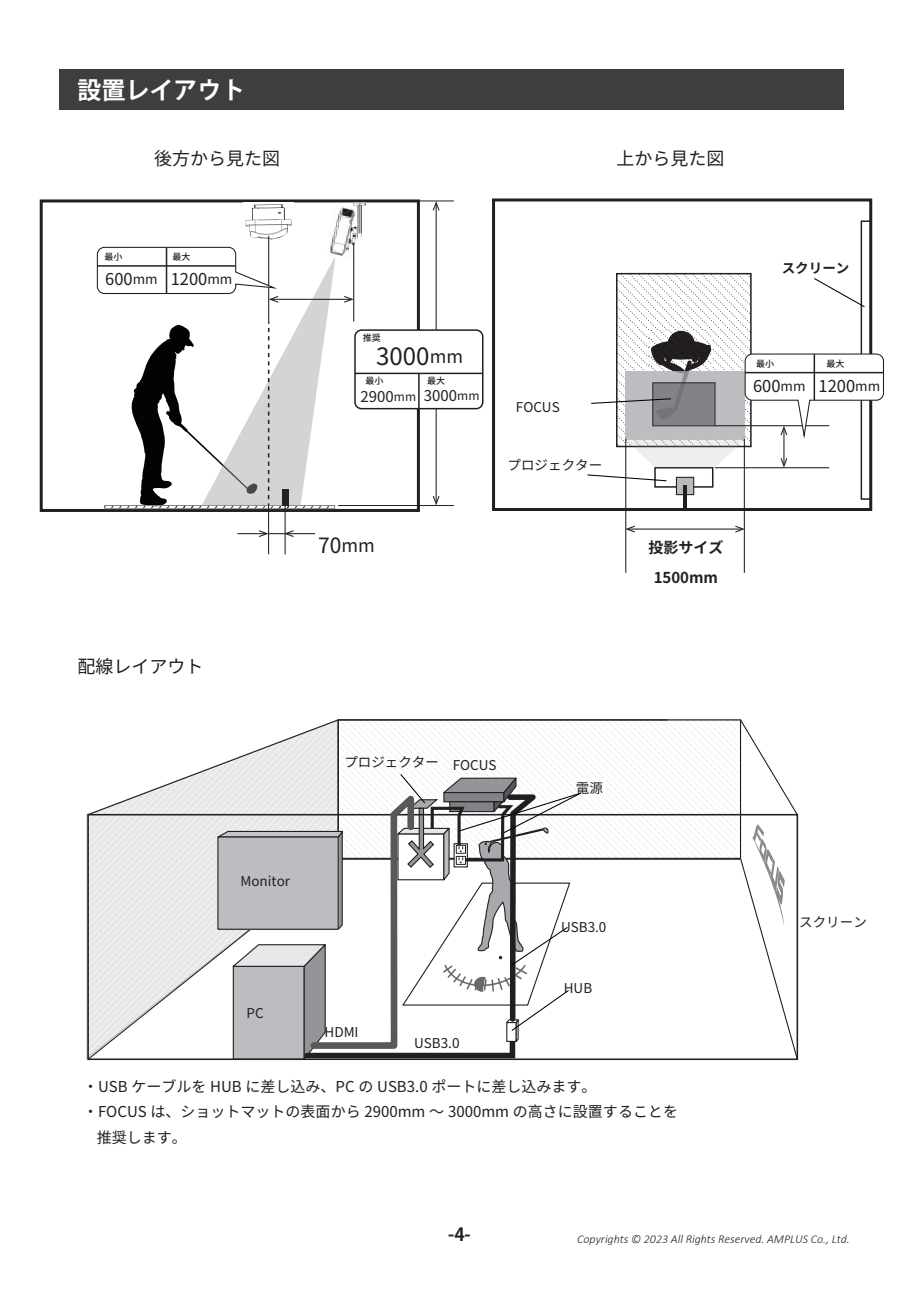
<style>
.page{position:relative;width:919px;height:1289px;background:#fff}
.page>*{position:absolute;margin:0;border:0;box-sizing:border-box;transform-origin:0 0}
.t1{font:700 24px "Koz Go Pro";color:#fff}
.t2{font:23.85px "Noto Sans JP";color:#231f20}
.t3{font:21px "Noto Sans JP";color:#231f20}
.t4{font:18px "Noto Sans JP";color:#231f20}
.t5{font:700 18px "Koz Go Pro";color:#231f20}
.t6{font:16.35px "Noto Sans JP";color:#231f20}
.t7{font:15px "Noto Sans JP";color:#231f20}
.t8{font:700 15px/30px "Noto Sans JP";color:#231f20;text-align:center}
.t9{font:14.85px "Noto Sans JP";color:#231f20}
.t10{font:13.5px "Noto Sans JP";color:#231f20}
.t11{font:700 13.5px "Noto Sans JP";color:#231f20}
.t12{font:italic 300 12px "Calibri";color:#231f20}
.t13{font:500 8.85px "Noto Sans JP";color:#231f20}
.s1{font-size:13.35px}
.s2{font-size:17.85px}
.s3{font-size:11.85px}
.s4{font-size:18px}
</style>
<div class="page">
<svg style="left:582px;top:721px;width:157px;height:135px"></svg>
<hr style="left:342px;top:858px;width:398px;height:1px;background:#231f20">
<hr style="left:338px;top:719px;width:329px;height:1px;background:#231f20">
<svg style="left:739px;top:719px;width:59px;height:97px"></svg>
<svg style="left:739px;top:824px;width:59px;height:236px"></svg>
<div style="left:40px;top:199px;width:380px;height:313px;border:3px solid #231f20"></div>
<img style="left:243px;top:202px;width:51px;height:38px">
<img style="left:330px;top:235px;width:25px;height:25px">
<img style="left:333px;top:199px;width:50px;height:58px">
<div style="left:104px;top:505px;width:231px;height:4px;border:1px solid #808285"></div>
<hr style="left:268px;top:236px;width:1px;height:85px;background:#231f20">
<hr style="left:353px;top:244px;width:1px;height:77px;background:#231f20">
<hr style="left:272px;top:299px;width:79px;height:1px;background:#231f20">
<svg style="left:344px;top:296px;width:10px;height:7px"></svg>
<hr style="left:418px;top:201px;width:36px;height:1px;background:#231f20">
<hr style="left:338px;top:505px;width:116px;height:1px;background:#231f20">
<hr style="left:435px;top:204px;width:1px;height:298px;background:#231f20">
<svg style="left:433px;top:496px;width:6px;height:9px"></svg>
<svg style="left:433px;top:201px;width:6px;height:10px"></svg>
<div style="left:282px;top:489px;width:7px;height:17px;background:#232323"></div>
<div style="left:492px;top:198px;width:380px;height:313px;border:3px solid #231f20"></div>
<svg style="left:619px;top:276px;width:129px;height:68px"></svg>
<div style="left:616px;top:273px;width:135px;height:174px;border:2px solid #231f20"></div>
<div style="left:654px;top:467px;width:59px;height:20px;border:2px solid #231f20"></div>
<div style="left:860px;top:220px;width:11px;height:280px;border:2px solid #231f20"></div>
<div style="left:667px;top:331px;width:27px;height:27px;background:#231f20;border-radius:50%"></div>
<div style="left:651px;top:340px;width:60px;height:19px;background:#231f20;border-radius:50%"></div>
<hr style="left:628px;top:528px;width:113px;height:1px;background:#231f20">
<svg style="left:626px;top:525px;width:9px;height:7px"></svg>
<svg style="left:735px;top:525px;width:8px;height:7px"></svg>
<hr style="left:268px;top:505px;width:1px;height:49px;background:#231f20">
<hr style="left:284px;top:505px;width:1px;height:49px;background:#231f20">
<svg style="left:237px;top:530px;width:78px;height:7px"></svg>
<div style="left:676px;top:477px;width:17px;height:17px;background:#b9b8ba"></div>
<div style="left:675px;top:477px;width:19px;height:18px;border:1px solid #231f20"></div>
<hr style="left:625px;top:439px;width:1px;height:134px;background:#231f20">
<hr style="left:743px;top:439px;width:1px;height:134px;background:#231f20">
<svg style="left:814px;top:277px;width:51px;height:31px"></svg>
<div style="left:60px;top:69px;width:783px;height:40px;background:#3e3e3f"></div>
<svg style="left:86px;top:719px;width:496px;height:342px"></svg>
<svg style="left:587px;top:474px;width:80px;height:8px"></svg>
<div style="left:355px;top:330px;width:127px;height:78px;background:#fff;border-radius:7px"></div>
<div style="left:354px;top:329px;width:129px;height:80px;border:2px solid #231f20;border-radius:7px"></div>
<hr style="left:355px;top:372px;width:127px;height:2px;background:#231f20">
<hr style="left:418px;top:373px;width:1px;height:35px;background:#231f20">
<svg style="left:96px;top:246px;width:240px;height:259px"></svg>
<hr style="left:97px;top:265px;width:139px;height:2px;background:#231f20">
<hr style="left:166px;top:247px;width:1px;height:46px;background:#231f20">
<svg style="left:591px;top:344px;width:293px;height:124px"></svg>
<hr style="left:745px;top:372px;width:138px;height:1px;background:#231f20">
<hr style="left:813px;top:354px;width:2px;height:46px;background:#231f20">
<hr style="left:683px;top:485px;width:4px;height:25px;background:#231f20">
<h1 class="t1" style="left:77px;top:74px;width:169px">設置レイアウト</h1>
<p class="t4" style="left:154px;top:148px;width:127px">後方から見た図</p>
<p class="t4" style="left:616px;top:148px;width:109px">上から見た図</p>
<p class="t13" style="left:104px;top:252px;width:19px">最小</p>
<p class="t13" style="left:172px;top:252px;width:19px">最大</p>
<p class="t6" style="left:105px;top:270px;width:129px">600<span class="s1">mm</span> 1200<span class="s1">mm</span></p>
<p class="t13" style="left:363px;top:333px;width:19px">推奨</p>
<p class="t13" style="left:365px;top:376px;width:19px">最小</p>
<p class="t13" style="left:427px;top:376px;width:19px">最大</p>
<h2 class="t2" style="left:376px;top:343px;width:88px">3000<span class="s2">mm</span></h2>
<p class="t9" style="left:360px;top:388px;width:120px">2900<span class="s3">mm</span> 3000<span class="s3">mm</span></p>
<h3 class="t3" style="left:318px;top:533px;width:58px">70<span class="s4">mm</span></h3>
<p class="t10" style="left:516px;top:399px;width:45px">FOCUS</p>
<p class="t10" style="left:507px;top:457px;width:96px">プロジェクター</p>
<p class="t4" style="left:77px;top:656px;width:127px">配線レイアウト</p>
<p class="t10" style="left:240px;top:873px;width:51px">Monitor</p>
<p class="t10" style="left:344px;top:754px;width:154px">プロジェクター FOCUS</p>
<p class="t10" style="left:576px;top:780px;width:28px">電源</p>
<p class="t11" style="left:781px;top:261px;width:69px">スクリーン</p>
<p class="t13" style="left:756px;top:359px;width:19px">最小</p>
<p class="t13" style="left:826px;top:359px;width:19px">最大</p>
<p class="t6" style="left:753px;top:377px;width:129px">600<span class="s1">mm</span> 1200<span class="s1">mm</span></p>
<p class="t8" style="left:648px;top:532px;width:76px">投影サイズ<br>1500mm</p>
<p class="t10" style="left:561px;top:919px;width:47px">USB3.0</p>
<p class="t10" style="left:799px;top:914px;width:69px">スクリーン</p>
<p class="t10" style="left:246px;top:1005px;width:19px">PC</p>
<p class="t10" style="left:324px;top:1024px;width:36px">HDMI</p>
<p class="t10" style="left:414px;top:1035px;width:47px">USB3.0</p>
<p class="t10" style="left:563px;top:980px;width:30px">HUB</p>
<p class="t7" style="left:83px;top:1077px;width:515px">・USB ケーブルを HUB に差し込み、PC の USB3.0 ポートに差し込みます。</p>
<p class="t7" style="left:83px;top:1103px;width:596px">・FOCUS は、ショットマットの表面から 2900mm ～ 3000mm の高さに設置することを</p>
<p class="t7" style="left:97px;top:1128px;width:92px">推奨します。</p>
<p class="t5" style="left:448px;top:1222px;width:24px">-4-</p>
<p class="t12" style="left:577px;top:1231px;width:274px">Copyrights © 2023 All Rights Reserved. AMPLUS Co., Ltd.</p>
</div>
